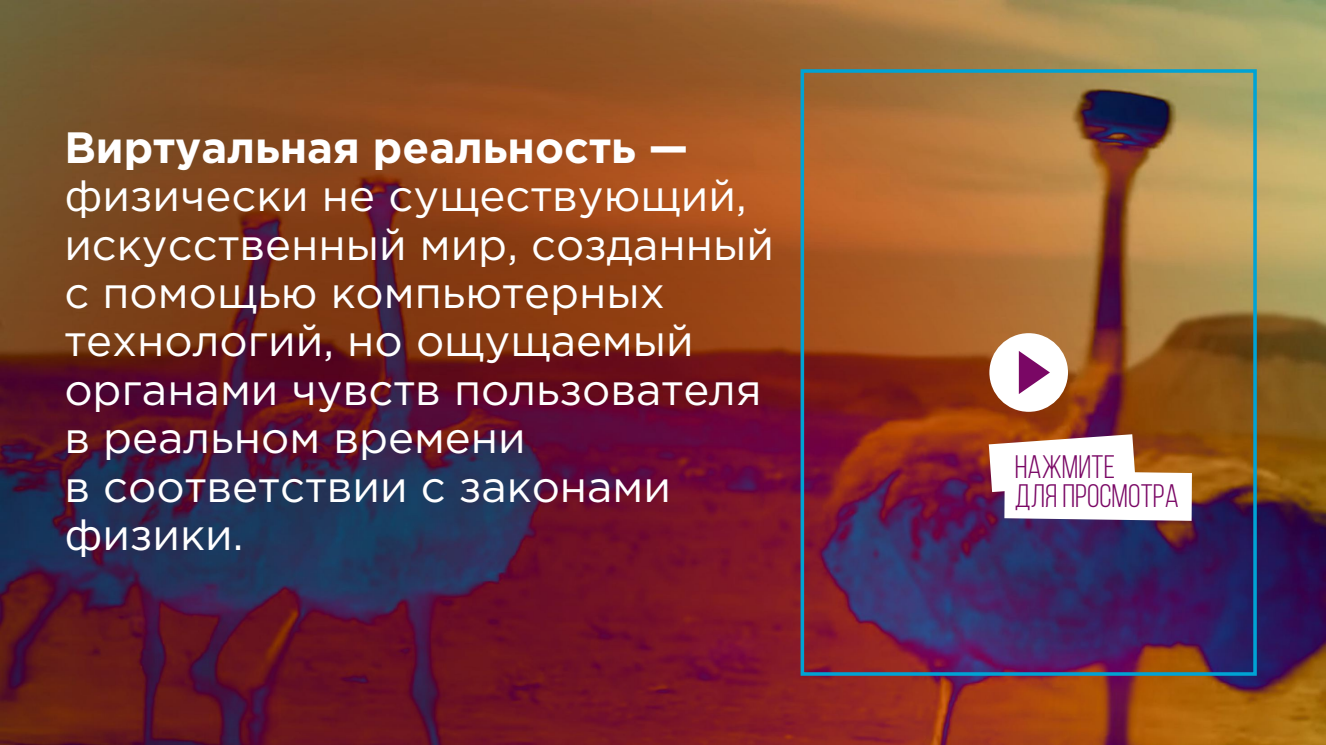
<style>
.page{position:relative;width:1326px;height:745px;background:#fff}
.page>*{position:absolute;margin:0;border:0;box-sizing:border-box;transform-origin:0 0}
.t1{font:43.75px/48.4px "Gotham Pro";color:#fff}
.t2{font:700 43.75px "Gotham Pro";color:#fff}
.t3{font:32.5px/29.2px "Bebas Neue";color:#7a0765}
</style>
<div class="page">
<img style="left:0;top:0;width:1325px;height:744px">
<div style="left:800px;top:69px;width:456px;height:606px;border:4px solid #00a3d4"></div>
<div style="left:989px;top:333px;width:78px;height:78px;background:#fff;border-radius:50%"></div>
<svg style="left:1018px;top:351px;width:31px;height:43px"></svg>
<svg style="left:988px;top:434px;width:203px;height:86px"></svg>
<p class="t2" style="left:64px;top:130px;width:625px">Виртуальная реальность —</p>
<p class="t1" style="left:64px;top:174px;width:711px">физически не существующий, искусственный мир, созданный с помощью компьютерных технологий, но ощущаемый органами чувств пользователя в реальном времени<br>в соответствии с законами физики.</p>
<p class="t3" style="left:1014px;top:455px;width:166px">Нажмите<br>для просмотра</p>
</div>
